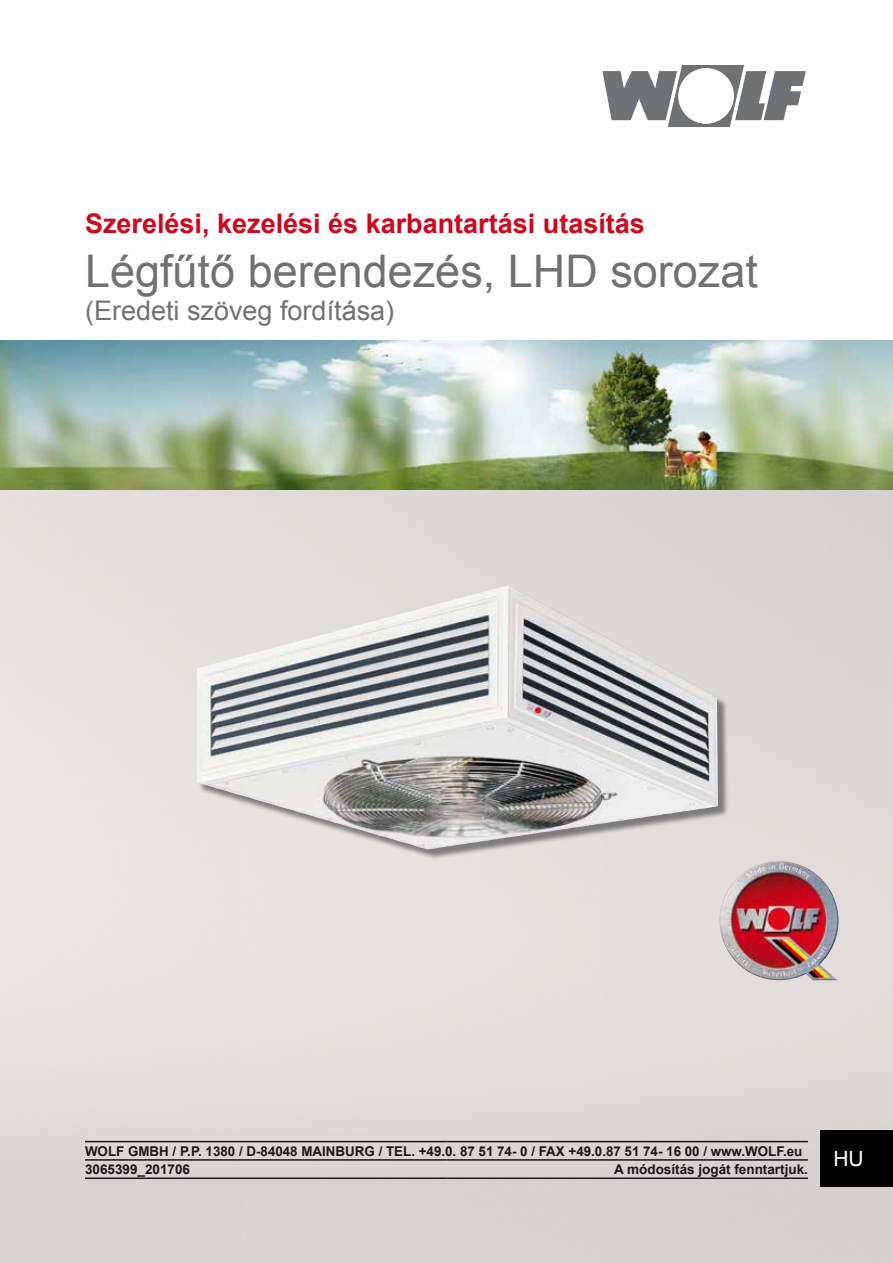
<style>
.page{position:relative;width:893px;height:1263px;background:#fff}
.page>*{position:absolute;margin:0;border:0;box-sizing:border-box;transform-origin:0 0}
.t1{font:45px "Arial";color:#707172}
.t2{font:700 27px "Arial";color:#cd071e}
.t3{font:27px "Arial";color:#707173}
.t4{font:700 13.5px/18.3px "Arial";color:#1a171c}
</style>
<div class="page">
<img style="left:0;top:489px;width:893px;height:774px">
<svg style="left:602px;top:65px;width:204px;height:62px"></svg>
<img style="left:0;top:340px;width:893px;height:149px">
<hr style="left:85px;top:1141px;width:361px;height:1px;background:#1a171c">
<hr style="left:446px;top:1141px;width:362px;height:1px;background:#1a171c">
<hr style="left:85px;top:1159px;width:361px;height:2px;background:#1a171c">
<hr style="left:446px;top:1159px;width:362px;height:2px;background:#1a171c">
<hr style="left:85px;top:1177px;width:361px;height:2px;background:#1a171c">
<hr style="left:446px;top:1177px;width:362px;height:2px;background:#1a171c">
<img style="left:719px;top:861px;width:119px;height:119px">
<div style="left:821px;top:1130px;width:72px;height:57px;background:#000"></div>
<div style="left:198px;top:587px;width:530px;height:272px;background:#1a171c;opacity:.5"></div>
<img style="left:197px;top:586px;width:386px;height:263px">
<div style="left:678px;top:68px;width:55px;height:56px;background:#fff;border-radius:50%"></div>
<h2 class="t2" style="left:85px;top:206px;width:561px">Szerelési, kezelési és karbantartási utasítás</h2>
<h1 class="t1" style="left:85px;top:242px;width:674px">Légfűtő berendezés, LHD sorozat</h1>
<h2 class="t3" style="left:85px;top:293px;width:311px">(Eredeti szöveg fordítása)</h2>
<p class="t4" style="left:85px;top:1142px;width:719px">WOLF GMBH / P.P. 1380 / D-84048 MAINBURG / TEL. +49.0. 87 51 74- 0 / FAX +49.0.87 51 74- 16 00 / www.WOLF.eu<br>3065399_201706</p>
<p class="t4" style="left:614px;top:1160px;width:251px">A módosítás jogát fenntartjuk. <sup>HU</sup></p>
</div>
